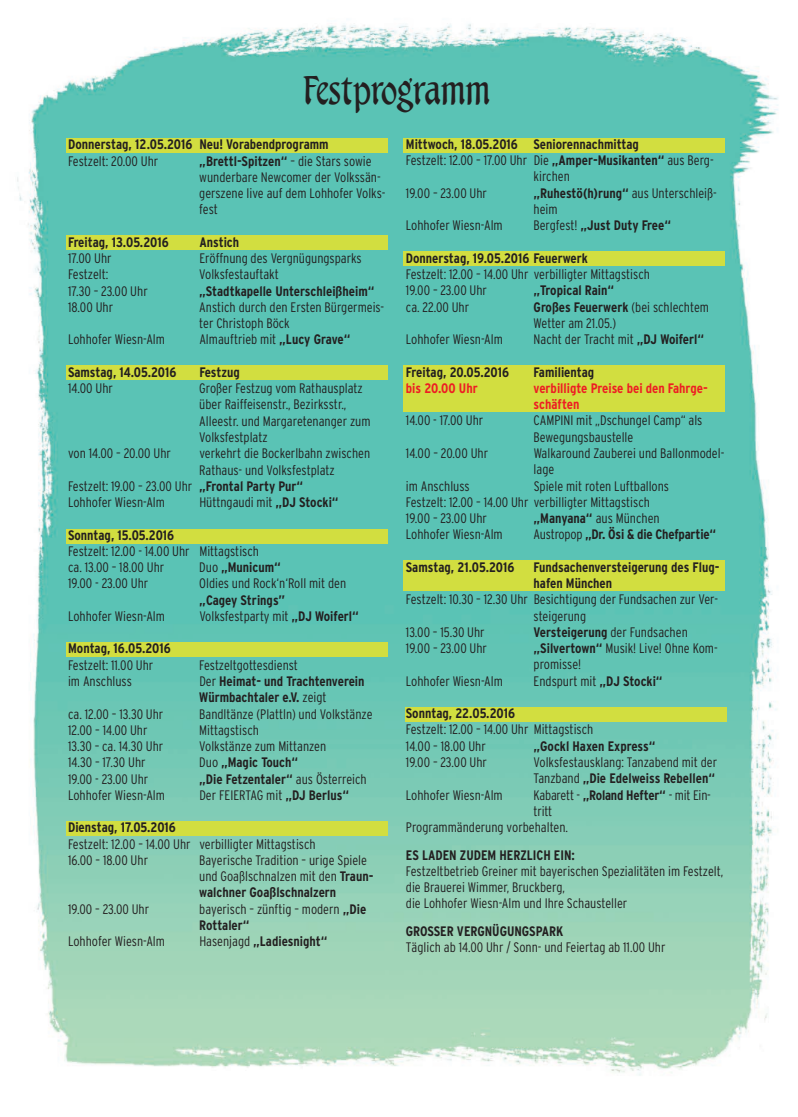
<style>
.page{position:relative;width:798px;height:1117px;background:#fff}
.page>*{position:absolute;margin:0;border:0;box-sizing:border-box;transform-origin:0 0}
.t1{font:45px "Menuetto";color:#231f20}
.t2{font:300 condensed 13.75px/16.2px "Interstate";color:#231f20}
.t3{font:700 condensed 13.75px/16.2px "Interstate";color:#231f20}
.t4{font:700 condensed 13.75px/16.2px "Interstate";color:#ee1d23}
.s1{font-weight:700}
.s2{font-weight:300}
</style>
<div class="page">
<img style="left:17px;top:24px;width:761px;height:1052px">
<div style="left:66px;top:138px;width:321px;height:14px;background:#d2de40"></div>
<div style="left:66px;top:236px;width:321px;height:14px;background:#d2de40"></div>
<div style="left:66px;top:365px;width:321px;height:15px;background:#d2de40"></div>
<div style="left:66px;top:529px;width:321px;height:14px;background:#d2de40"></div>
<div style="left:66px;top:642px;width:321px;height:14px;background:#d2de40"></div>
<div style="left:66px;top:821px;width:321px;height:14px;background:#d2de40"></div>
<div style="left:403px;top:138px;width:321px;height:14px;background:#d2de40"></div>
<div style="left:403px;top:251px;width:321px;height:15px;background:#d2de40"></div>
<div style="left:403px;top:364px;width:321px;height:47px;background:#d2de40"></div>
<div style="left:403px;top:560px;width:321px;height:30px;background:#d2de40"></div>
<div style="left:405px;top:706px;width:321px;height:15px;background:#d2de40"></div>
<h1 class="t1" style="left:302px;top:67px;width:188px">Festprogramm</h1>
<p class="t3" style="left:68px;top:137px;width:262px">Donnerstag, 12.05.2016 Neu! Vorabendprogramm</p>
<p class="t2" style="left:68px;top:154px;width:92px">Festzelt: 20.00 Uhr</p>
<p class="t2" style="left:199px;top:154px;width:187px"><span class="s1">„Brettl-Spitzen“</span> – die Stars sowie wunderbare Newcomer der Volkssän&shy;gerszene live auf dem Lohhofer Volks&shy;fest</p>
<p class="t3" style="left:68px;top:235px;width:102px">Freitag, 13.05.2016</p>
<p class="t3" style="left:199px;top:235px;width:41px">Anstich</p>
<p class="t2" style="left:68px;top:251px;width:45px">17.00 Uhr</p>
<p class="t2" style="left:199px;top:251px;width:164px">Eröffnung des Vergnügungsparks</p>
<p class="t2" style="left:68px;top:267px;width:42px">Festzelt:</p>
<p class="t2" style="left:199px;top:267px;width:81px">Volksfestauftakt</p>
<p class="t2" style="left:68px;top:284px;width:81px">17.30 – 23.00 Uhr</p>
<p class="t3" style="left:199px;top:284px;width:176px">„Stadtkapelle Unterschleißheim“</p>
<p class="t2" style="left:68px;top:300px;width:46px">18.00 Uhr</p>
<p class="t2" style="left:199px;top:300px;width:186px">Anstich durch den Ersten Bürgermeis&shy;ter Christoph Böck</p>
<p class="t2" style="left:68px;top:332px;width:98px">Lohhofer Wiesn-Alm</p>
<p class="t2" style="left:199px;top:332px;width:152px">Almauftrieb mit <span class="s1">„Lucy Grave“</span></p>
<p class="t3" style="left:68px;top:365px;width:110px">Samstag, 14.05.2016</p>
<p class="t3" style="left:199px;top:365px;width:42px">Festzug</p>
<p class="t2" style="left:68px;top:381px;width:46px">14.00 Uhr</p>
<p class="t2" style="left:199px;top:381px;width:173px">Großer Festzug vom Rathausplatz über Raiff eisenstr., Bezirksstr.,<br>Alleestr. und Margaretenanger zum<br>Volksfestplatz</p>
<p class="t2" style="left:68px;top:446px;width:104px">von 14.00 – 20.00 Uhr</p>
<p class="t2" style="left:199px;top:446px;width:172px">verkehrt die Bockerlbahn zwischen</p>
<p class="t2" style="left:199px;top:462px;width:137px">Rathaus- und Volksfestplatz</p>
<p class="t2" style="left:68px;top:479px;width:236px">Festzelt: 19.00 – 23.00 Uhr <span class="s1">„Frontal Party Pur“</span></p>
<p class="t2" style="left:68px;top:495px;width:98px">Lohhofer Wiesn-Alm</p>
<p class="t2" style="left:199px;top:495px;width:141px">Hüttngaudi mit <span class="s1">„DJ Stocki“</span></p>
<p class="t3" style="left:68px;top:527px;width:108px">Sonntag, 15.05.2016</p>
<p class="t2" style="left:68px;top:544px;width:192px">Festzelt: 12.00 - 14.00 Uhr Mittagstisch ca. 13.00 – 18.00 Uhr</p>
<p class="t3" style="left:406px;top:137px;width:234px">Mittwoch, 18.05.2016 Seniorennachmittag</p>
<p class="t2" style="left:406px;top:153px;width:309px">Festzelt: 12.00 – 17.00 Uhr Die <span class="s1">„Amper-Musikanten“</span> aus Berg-</p>
<p class="t2" style="left:533px;top:170px;width:38px">kirchen</p>
<p class="t2" style="left:406px;top:186px;width:83px">19.00 – 23.00 Uhr</p>
<p class="t2" style="left:533px;top:186px;width:185px"><span class="s1">„Ruhestö(h)rung“</span> aus Unterschleiß&shy;heim</p>
<p class="t2" style="left:406px;top:218px;width:98px">Lohhofer Wiesn-Alm</p>
<p class="t3" style="left:533px;top:218px;width:139px"><span class="s2">Bergfest!</span> „Just Duty Free“</p>
<p class="t3" style="left:406px;top:251px;width:183px">Donnerstag, 19.05.2016 Feuerwerk</p>
<p class="t2" style="left:406px;top:267px;width:245px">Festzelt: 12.00 – 14.00 Uhr verbilligter Mittagstisch<br>19.00 – 23.00 Uhr</p>
<p class="t3" style="left:533px;top:283px;width:82px">„Tropical Rain“</p>
<p class="t2" style="left:406px;top:300px;width:65px">ca. 22.00 Uhr</p>
<p class="t2" style="left:533px;top:300px;width:177px"><span class="s1">Großes Feuerwerk</span> (bei schlechtem<br>Wetter am 21.05.)</p>
<p class="t2" style="left:406px;top:332px;width:98px">Lohhofer Wiesn-Alm</p>
<p class="t2" style="left:533px;top:332px;width:172px">Nacht der Tracht mit <span class="s1">„DJ Woiferl“</span></p>
<p class="t3" style="left:406px;top:365px;width:105px">Freitag, 20.05.2016</p>
<p class="t3" style="left:533px;top:365px;width:62px">Familientag</p>
<p class="t4" style="left:406px;top:381px;width:73px">bis 20.00 Uhr</p>
<p class="t4" style="left:533px;top:381px;width:176px">verbilligte Preise bei den Fahrge&shy;schäften</p>
<p class="t2" style="left:406px;top:413px;width:79px">14.00 - 17.00 Uhr</p>
<p class="t2" style="left:533px;top:413px;width:170px">CAMPINI mit „Dschungel Camp“ als<br>Bewegungsbaustelle</p>
<p class="t2" style="left:406px;top:446px;width:84px">14.00 – 20.00 Uhr</p>
<p class="t2" style="left:533px;top:446px;width:192px">Walkaround Zauberei und Ballonmodel&shy;lage</p>
<p class="t2" style="left:406px;top:478px;width:65px">im Anschluss</p>
<p class="t2" style="left:406px;top:478px;width:264px;text-indent:128px">Spiele mit roten Luftballons<br>Festzelt: 12.00 – 14.00 Uhr verbilligter Mittagstisch<br>19.00 – 23.00 Uhr</p>
<p class="t2" style="left:533px;top:511px;width:127px"><span class="s1">„Manyana“</span> aus München</p>
<p class="t2" style="left:406px;top:527px;width:98px">Lohhofer Wiesn-Alm</p>
<p class="t3" style="left:533px;top:527px;width:184px"><span class="s2">Austropop</span> „Dr. Ösi &amp; die Chefpartie“</p>
<p class="t3" style="left:406px;top:560px;width:110px">Samstag, 21.05.2016</p>
<p class="t3" style="left:533px;top:560px;width:187px">Fundsachenversteigerung des Flug&shy;hafen München</p>
<p class="t2" style="left:406px;top:592px;width:314px">Festzelt: 10.30 – 12.30 Uhr Besichtigung der Fundsachen zur Ver-</p>
<p class="t2" style="left:533px;top:608px;width:54px">steigerung</p>
<p class="t2" style="left:406px;top:625px;width:80px">13.00 – 15.30 Uhr</p>
<p class="t3" style="left:533px;top:625px;width:156px">Versteigerung <span class="s2">der Fundsachen</span></p>
<p class="t2" style="left:406px;top:641px;width:83px">19.00 – 23.00 Uhr</p>
<p class="t2" style="left:533px;top:641px;width:185px"><span class="s1">„Silvertown“</span> Musik! Live! Ohne Kom&shy;promisse!</p>
<p class="t2" style="left:406px;top:673px;width:98px">Lohhofer Wiesn-Alm</p>
<p class="t2" style="left:533px;top:673px;width:130px">Endspurt mit <span class="s1">„DJ Stocki“</span></p>
<p class="t3" style="left:406px;top:706px;width:111px">Sonntag, 22.05.2016</p>
<p class="t2" style="left:406px;top:722px;width:189px">Festzelt: 12.00 – 14.00 Uhr Mittagstisch<br>14.00 – 18.00 Uhr</p>
<p class="t3" style="left:199px;top:560px;width:83px"><span class="s2">Duo</span> „Municum“</p>
<p class="t2" style="left:68px;top:576px;width:82px">19.00 - 23.00 Uhr</p>
<p class="t2" style="left:199px;top:576px;width:148px">Oldies und Rock‘n‘Roll mit den</p>
<p class="t3" style="left:199px;top:592px;width:87px">„Cagey Strings”</p>
<p class="t2" style="left:68px;top:609px;width:98px">Lohhofer Wiesn-Alm</p>
<p class="t2" style="left:199px;top:609px;width:161px">Volksfestparty mit <span class="s1">„DJ Woiferl“</span></p>
<p class="t3" style="left:68px;top:641px;width:104px">Montag, 16.05.2016</p>
<p class="t2" style="left:68px;top:657px;width:87px">Festzelt: 11.00 Uhr</p>
<p class="t2" style="left:199px;top:657px;width:100px">Festzeltgottesdienst</p>
<p class="t2" style="left:68px;top:674px;width:65px">im Anschluss</p>
<p class="t3" style="left:199px;top:674px;width:167px"><span class="s2">Der</span> Heimat- und Trachtenverein<br>Würm bach taler e.V. <span class="s2">zeigt</span></p>
<p class="t2" style="left:68px;top:706px;width:97px">ca. 12.00 – 13.30 Uhr</p>
<p class="t2" style="left:199px;top:706px;width:175px">Bandltänze (Plattln) und Volkstänze</p>
<p class="t2" style="left:68px;top:722px;width:81px">12.00 – 14.00 Uhr</p>
<p class="t2" style="left:199px;top:722px;width:61px">Mittagstisch</p>
<p class="t2" style="left:68px;top:739px;width:97px">13.30 – ca. 14.30 Uhr</p>
<p class="t2" style="left:199px;top:739px;width:128px">Volkstänze zum Mittanzen</p>
<p class="t2" style="left:68px;top:755px;width:79px">14.30 – 17.30 Uhr</p>
<p class="t3" style="left:199px;top:755px;width:100px"><span class="s2">Duo</span> „Magic Touch“</p>
<p class="t2" style="left:68px;top:771px;width:82px">19.00 - 23.00 Uhr</p>
<p class="t3" style="left:199px;top:771px;width:169px">„Die Fetzentaler“ <span class="s2">aus Österreich</span></p>
<p class="t2" style="left:68px;top:787px;width:98px">Lohhofer Wiesn-Alm</p>
<p class="t2" style="left:199px;top:787px;width:151px">Der FEIERTAG mit <span class="s1">„DJ Berlus“</span></p>
<p class="t3" style="left:68px;top:820px;width:109px">Dienstag, 17.05.2016</p>
<p class="t2" style="left:68px;top:836px;width:249px">Festzelt: 12.00 – 14.00 Uhr verbilligter Mittagstisch<br>16.00 – 18.00 Uhr</p>
<p class="t3" style="left:533px;top:738px;width:123px">„Gockl Haxen Express“</p>
<p class="t2" style="left:406px;top:755px;width:83px">19.00 – 23.00 Uhr</p>
<p class="t2" style="left:533px;top:755px;width:185px">Volksfestausklang: Tanzabend mit der<br>Tanzband <span class="s1">„Die Edelweiss Rebellen“</span></p>
<p class="t2" style="left:406px;top:787px;width:98px">Lohhofer Wiesn-Alm</p>
<p class="t2" style="left:533px;top:787px;width:179px">Kabarett - <span class="s1">„Roland Hefter“</span> - mit Ein-</p>
<p class="t2" style="left:533px;top:803px;width:20px">tritt</p>
<p class="t2" style="left:406px;top:820px;width:164px">Programmänderung vorbehalten.</p>
<p class="t3" style="left:406px;top:847px;width:170px">ES LADEN ZUDEM HERZLICH EIN:</p>
<p class="t2" style="left:406px;top:863px;width:319px">Festzeltbetrieb Greiner mit bayerischen Spezialitäten im Festzelt, die Brauerei Wimmer, Bruckberg,<br>die Lohhofer Wiesn-Alm und Ihre Schausteller</p>
<p class="t3" style="left:406px;top:923px;width:159px">GROSSER VERGNÜGUNGSPARK</p>
<p class="t2" style="left:406px;top:940px;width:261px">Täglich ab 14.00 Uhr / Sonn- und Feiertag ab 11.00 Uhr</p>
<p class="t2" style="left:199px;top:852px;width:175px">Bayerische Tradition – urige Spiele und Goaßl schnalzen mit den <span class="s1">Traun&shy;walchner Goaßlschnalzern</span></p>
<p class="t2" style="left:68px;top:901px;width:83px">19.00 – 23.00 Uhr</p>
<p class="t2" style="left:199px;top:901px;width:168px">bayerisch – zünftig – modern <span class="s1">„Die<br>Rottaler“</span></p>
<p class="t2" style="left:68px;top:934px;width:98px">Lohhofer Wiesn-Alm</p>
<p class="t3" style="left:199px;top:934px;width:130px"><span class="s2">Hasenjagd</span> „Ladiesnight“</p>
</div>
